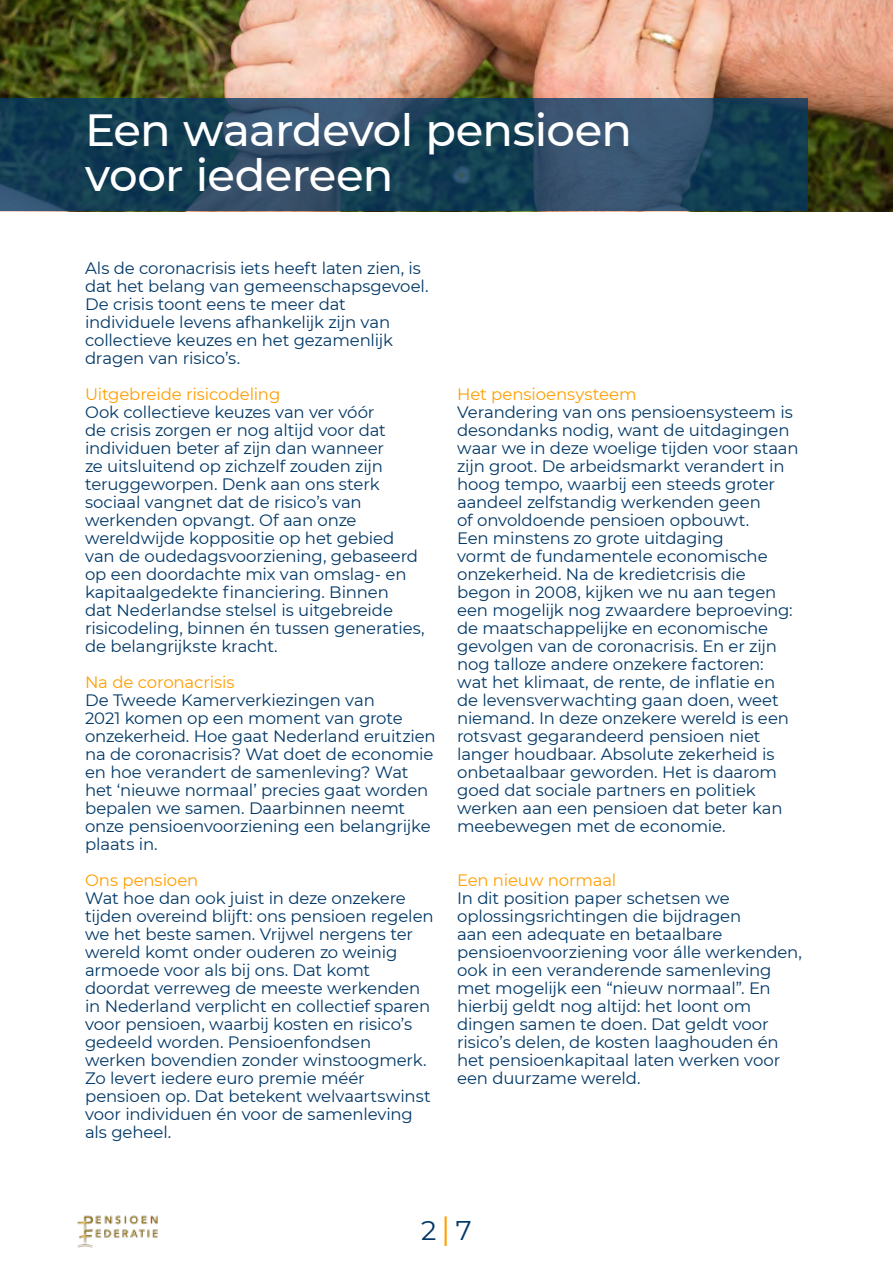
<style>
.page{position:relative;width:893px;height:1263px;background:#fff}
.page>*{position:absolute;margin:0;border:0;box-sizing:border-box;transform-origin:0 0}
.t1{font:500 45px/45px "Montserrat";letter-spacing:-.015em;color:#fff}
.t2{font:27px "Montserrat";color:#003867}
.tekst{font:16.5px/18px "Montserrat";letter-spacing:-.01em;color:#003867}
.tekst-2{font:16.5px "Montserrat";letter-spacing:-.01em;color:#ff9f00}
.s1{font-size:31.5px;color:#ff9f00}
</style>
<div class="page">
<img style="left:77px;top:1215px;width:81px;height:33px">
<img style="left:0;top:0;width:893px;height:211px">
<svg style="left:0;top:98px;width:808px;height:113px;background:#20455d"></svg>
<p class="t1" style="left:85px;top:106px;width:549px">Een waardevol pensioen voor iedereen</p>
<p class="tekst" style="left:85px;top:259px;width:345px">Als de coronacrisis iets heeft laten zien, is dat het belang van gemeenschapsgevoel.<br>De crisis toont eens te meer dat individuele levens afhankelijk zijn van collectieve keuzes en het gezamenlijk dragen van risico’s.</p>
<p class="tekst-2" style="left:85px;top:383px;width:197px">Uitgebreide risicodeling</p>
<p class="tekst" style="left:85px;top:403px;width:341px">Ook collectieve keuzes van ver vóór<br>de crisis zorgen er nog altijd voor dat individuen beter af zijn dan wanneer<br>ze uitsluitend op zichzelf zouden zijn teruggeworpen. Denk aan ons sterk sociaal vangnet dat de risico’s van werkenden opvangt. Of aan onze wereldwijde koppositie op het gebied van de oudedagsvoorziening, gebaseerd op een doordachte mix van omslag- en kapitaalgedekte financiering. Binnen<br>dat Nederlandse stelsel is uitgebreide risicodeling, binnen én tussen generaties, de belangrijkste kracht.</p>
<p class="tekst-2" style="left:85px;top:671px;width:151px">Na de coronacrisis</p>
<p class="tekst" style="left:85px;top:691px;width:352px">De Tweede Kamerverkiezingen van<br>2021 komen op een moment van grote onzekerheid. Hoe gaat Nederland eruitzien na de coronacrisis? Wat doet de economie en hoe verandert de samenleving? Wat het ‘nieuwe normaal’ precies gaat worden bepalen we samen. Daarbinnen neemt onze pensioenvoorziening een belangrijke plaats in.</p>
<p class="tekst-2" style="left:85px;top:869px;width:115px">Ons pensioen</p>
<p class="tekst" style="left:85px;top:889px;width:350px">Wat hoe dan ook juist in deze onzekere tijden overeind blijft: ons pensioen regelen we het beste samen. Vrijwel nergens ter wereld komt onder ouderen zo weinig armoede voor als bij ons. Dat komt doordat verreweg de meeste werkenden in Nederland verplicht en collectief sparen voor pensioen, waarbij kosten en risico’s gedeeld worden. Pensioenfondsen werken bovendien zonder winstoogmerk.<br>Zo levert iedere euro premie méér pensioen op. Dat betekent welvaartswinst voor individuen én voor de samenleving als geheel.</p>
<p class="tekst-2" style="left:457px;top:383px;width:181px">Het pensioensysteem</p>
<p class="tekst" style="left:457px;top:403px;width:343px">Verandering van ons pensioensysteem is desondanks nodig, want de uitdagingen waar we in deze woelige tijden voor staan zijn groot. De arbeidsmarkt verandert in hoog tempo, waarbij een steeds groter aandeel zelfstandig werkenden geen<br>of onvoldoende pensioen opbouwt.<br>Een minstens zo grote uitdaging<br>vormt de fundamentele economische onzekerheid. Na de kredietcrisis die begon in 2008, kijken we nu aan tegen een mogelijk nog zwaardere beproeving: de maatschappelijke en economische gevolgen van de coronacrisis. En er zijn nog talloze andere onzekere factoren:<br>wat het klimaat, de rente, de inflatie en de levensverwachting gaan doen, weet niemand. In deze onzekere wereld is een rotsvast gegarandeerd pensioen niet langer houdbaar. Absolute zekerheid is onbetaalbaar geworden. Het is daarom goed dat sociale partners en politiek werken aan een pensioen dat beter kan meebewegen met de economie.</p>
<p class="tekst-2" style="left:457px;top:869px;width:161px">Een nieuw normaal</p>
<p class="tekst" style="left:457px;top:889px;width:346px">In dit position paper schetsen we oplossingsrichtingen die bijdragen<br>aan een adequate en betaalbare pensioenvoorziening voor álle werkenden, ook in een veranderende samenleving met mogelijk een “nieuw normaal”. En hierbij geldt nog altijd: het loont om dingen samen te doen. Dat geldt voor risico’s delen, de kosten laaghouden én het pensioenkapitaal laten werken voor een duurzame wereld.</p>
<h2 class="t2" style="left:421px;top:1212px;width:52px">2<span class="s1">|</span>7</h2>
</div>
